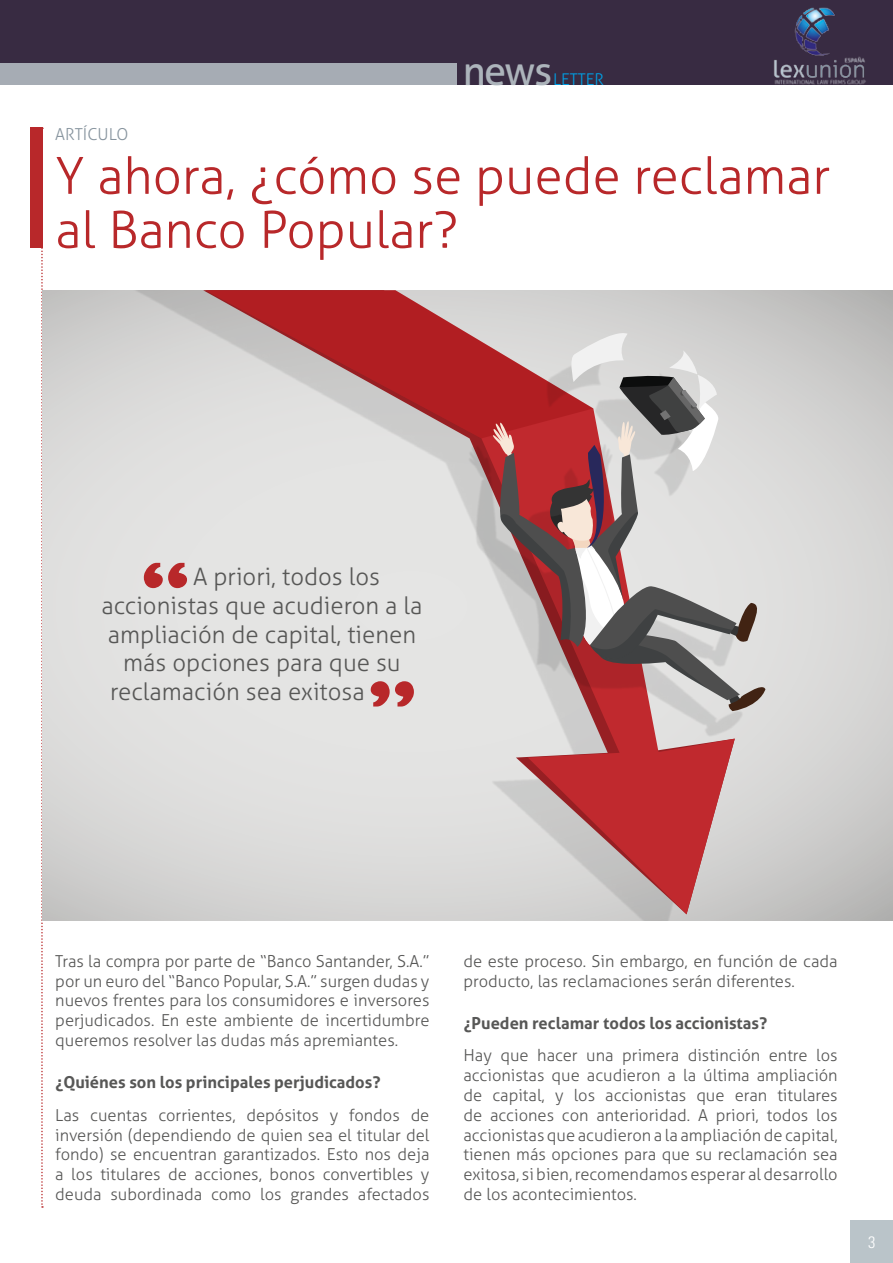
<style>
.page{position:relative;width:893px;height:1263px;background:#fff}
.page>*{position:absolute;margin:0;border:0;box-sizing:border-box;transform-origin:0 0}
.t1{font:300 51px/54px "Aller";color:#b8282a}
.t2{font:39.9px "Aller";color:#bac4c9}
.t3{font:300 24px "Aller";color:#575756}
.t4{font:300 16.5px/19.8px "Aller";color:#575756;text-align:justify}
.t5{font:700 16.5px "Aller";color:#575756}
.t6{font:300 16.5px "Aller";color:#88959f}
.t7{font:300 condensed 16.5px "Univers";color:#fff}
.t8{font:300 16.2px "Aller";color:#009fe3}
</style>
<div class="page">
<div style="left:0;top:0;width:893px;height:85px;background:#382b42"></div>
<div style="left:0;top:64px;width:457px;height:21px;background:#a6acb4"></div>
<div style="left:850px;top:1220px;width:43px;height:43px;background:#bac4c9"></div>
<img style="left:773px;top:7px;width:93px;height:78px">
<svg style="left:41px;top:248px;width:2px;height:960px"></svg>
<div style="left:30px;top:128px;width:13px;height:120px;background:#b8282a"></div>
<svg style="left:43px;top:290px;width:850px;height:631px;background:#d3d2d2"></svg>
<img style="left:121px;top:290px;width:593px;height:631px">
<svg style="left:205px;top:290px;width:530px;height:624px;background:#dacac9"></svg>
<svg style="left:147px;top:290px;width:446px;height:148px;background:#c69091"></svg>
<img style="left:467px;top:442px;width:278px;height:295px">
<svg style="left:492px;top:328px;width:273px;height:383px;background:#b79c9c"></svg>
<svg style="left:144px;top:563px;width:43px;height:25px"></svg>
<svg style="left:371px;top:681px;width:43px;height:25px"></svg>
<h2 class="t2" style="left:462px;top:47px;width:92px">news</h2>
<p class="t8" style="left:553px;top:70px;width:52px">LETTER</p>
<p class="t6" style="left:55px;top:124px;width:75px">ARTÍCULO</p>
<h1 class="t1" style="left:55px;top:149px;width:776px">Y ahora, ¿cómo se puede reclamar al Banco Popular?</h1>
<h3 class="t3" style="left:193px;top:562px;width:189px">A priori, todos los</h3>
<h3 class="t3" style="left:101px;top:591px;width:323px">accionistas que acudieron a la</h3>
<h3 class="t3" style="left:108px;top:620px;width:310px">ampliación de capital, tienen</h3>
<h3 class="t3" style="left:123px;top:648px;width:279px">más opciones para que su</h3>
<h3 class="t3" style="left:110px;top:677px;width:256px">reclamación sea exitosa</h3>
<p class="t4" style="left:55px;top:951px;width:376px">Tras la compra por parte de “Banco Santander, S.A.” por un euro del “Banco Popular, S.A.” surgen dudas y nuevos frentes para los consumidores e inversores perjudicados. En este ambiente de incertidumbre queremos resolver las dudas más apremiantes.</p>
<p class="t5" style="left:55px;top:1072px;width:327px">¿Quiénes son los principales perjudicados?</p>
<p class="t4" style="left:55px;top:1105px;width:376px">Las cuentas corrientes, depósitos y fondos de inversión (dependiendo de quien sea el titular del fondo) se encuentran garantizados. Esto nos deja a los titulares de acciones, bonos convertibles y deuda subordinada como los grandes afectados</p>
<p class="t4" style="left:463px;top:951px;width:376px">de este proceso. Sin embargo, en función de cada producto, las reclamaciones serán diferentes.</p>
<p class="t5" style="left:463px;top:1013px;width:305px">¿Pueden reclamar todos los accionistas?</p>
<p class="t4" style="left:463px;top:1046px;width:376px">Hay que hacer una primera distinción entre los accionistas que acudieron a la última ampliación de capital, y los accionistas que eran titulares de acciones con anterioridad. A priori, todos los accionistas que acudieron a la ampliación de capital, tienen más opciones para que su reclamación sea exitosa, si bien, recomendamos esperar al desarrollo de los acontecimientos.</p>
<p class="t7" style="left:868px;top:1232px;width:9px">3</p>
</div>
